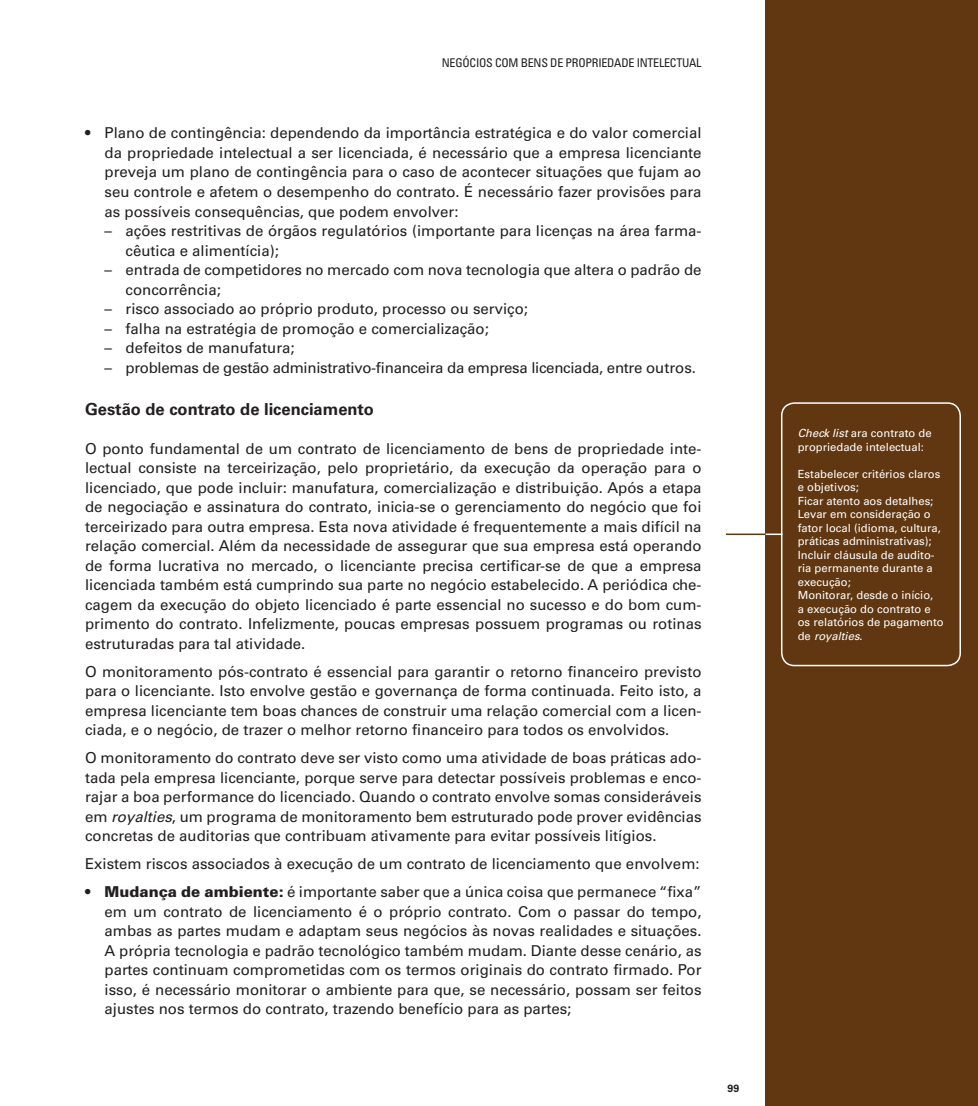
<style>
.page{position:relative;width:978px;height:1106px;background:#fff}
.page>*{position:absolute;margin:0;border:0;box-sizing:border-box;transform-origin:0 0}
.t1{font:700 16.5px "Univers LT Std";color:#231f20}
.t2{font:15px/19.5px "Univers LT Std";color:#231f20;text-align:justify}
.t3{font:15px "Univers LT Std";letter-spacing:-.02em;color:#231f20}
.t4{font:condensed 12px "Univers LT Std";letter-spacing:-.02em;color:#231f20}
.t5{font:11.25px/13.5px "Univers LT Std";color:#fff}
.t6{font:700 10.5px "Univers LT Std";color:#231f20}
.s1{font-style:italic}
.s2{font-weight:900}
</style>
<div class="page">
<div style="left:765px;top:0;width:213px;height:1106px;background:#603711"></div>
<div style="left:781px;top:402px;width:180px;height:264px;border:2px solid #fff;border-radius:13px"></div>
<hr style="left:726px;top:533px;width:40px;height:2px;background:#603711">
<svg style="left:766px;top:533px;width:16px;height:2px"></svg>
<p class="t4" style="left:442px;top:55px;width:261px">NEGÓCIOS COM BENS DE PROPRIEDADE INTELECTUAL</p>
<p class="t2" style="left:105px;top:123px;width:599px;text-indent:-19px">• Plano de contingência: dependendo da importância estratégica e do valor comercial da propriedade intelectual a ser licenciada, é necessário que a empresa licenciante preveja um plano de contingência para o caso de acontecer situações que fujam ao seu controle e afetem o desempenho do contrato. É necessário fazer provisões para as possíveis consequências, que podem envolver:</p>
<p class="t2" style="left:126px;top:221px;width:578px;text-indent:-21px">– ações restritivas de órgãos regulatórios (importante para licenças na área farma&shy;cêutica e alimentícia);</p>
<p class="t2" style="left:126px;top:260px;width:578px;text-indent:-21px">– entrada de competidores no mercado com nova tecnologia que altera o padrão de concorrência;</p>
<p class="t2" style="left:105px;top:299px;width:425px">– risco associado ao próprio produto, processo ou serviço;</p>
<p class="t2" style="left:105px;top:318px;width:386px">– falha na estratégia de promoção e comercialização;</p>
<p class="t2" style="left:105px;top:338px;width:192px">– defeitos de manufatura;</p>
<p class="t3" style="left:105px;top:358px;width:593px">– problemas de gestão administrativo-financeira da empresa licenciada, entre outros.</p>
<p class="t1" style="left:85px;top:399px;width:290px">Gestão de contrato de licenciamento</p>
<p class="t2" style="left:85px;top:438px;width:618px">O ponto fundamental de um contrato de licenciamento de bens de propriedade inte&shy;lectual consiste na terceirização, pelo proprietário, da execução da operação para o licenciado, que pode incluir: manufatura, comercialização e distribuição. Após a etapa de negociação e assinatura do contrato, inicia-se o gerenciamento do negócio que foi terceirizado para outra empresa. Esta nova atividade é frequentemente a mais difícil na relação comercial. Além da necessidade de assegurar que sua empresa está operando de forma lucrativa no mercado, o licenciante precisa certificar-se de que a empresa licenciada também está cumprindo sua parte no negócio estabelecido. A periódica che&shy;cagem da execução do objeto licenciado é parte essencial no sucesso e do bom cum&shy;primento do contrato. Infelizmente, poucas empresas possuem programas ou rotinas estruturadas para tal atividade.</p>
<p class="t2" style="left:85px;top:661px;width:618px">O monitoramento pós-contrato é essencial para garantir o retorno financeiro previsto para o licenciante. Isto envolve gestão e governança de forma continuada. Feito isto, a empresa licenciante tem boas chances de construir uma relação comercial com a licen&shy;ciada, e o negócio, de trazer o melhor retorno financeiro para todos os envolvidos.</p>
<p class="t2" style="left:85px;top:748px;width:618px">O monitoramento do contrato deve ser visto como uma atividade de boas práticas ado&shy;tada pela empresa licenciante, porque serve para detectar possíveis problemas e enco&shy;rajar a boa performance do licenciado. Quando o contrato envolve somas consideráveis em <span class="s1">royalties</span>, um programa de monitoramento bem estruturado pode prover evidências concretas de auditorias que contribuam ativamente para evitar possíveis litígios.</p>
<p class="t2" style="left:85px;top:854px;width:616px">Existem riscos associados à execução de um contrato de licenciamento que envolvem:</p>
<p class="t2" style="left:105px;top:882px;width:599px;text-indent:-20px">• <span class="s2">Mudança de ambiente:</span> é importante saber que a única coisa que permanece “fixa” em um contrato de licenciamento é o próprio contrato. Com o passar do tempo, ambas as partes mudam e adaptam seus negócios às novas realidades e situações.<br>A própria tecnologia e padrão tecnológico também mudam. Diante desse cenário, as partes continuam comprometidas com os termos originais do contrato firmado. Por isso, é necessário monitorar o ambiente para que, se necessário, possam ser feitos ajustes nos termos do contrato, trazendo benefício para as partes;</p>
<p class="t6" style="left:728px;top:1081px;width:13px">99</p>
<p class="t5" style="left:798px;top:426px;width:135px"><span class="s1">Check list</span> ara contrato de propriedade intelectual:</p>
<p class="t5" style="left:798px;top:467px;width:148px">Estabelecer critérios claros e objetivos;<br>Ficar atento aos detalhes;<br>Levar em consideração o fator local (idioma, cultura, práticas administrativas);<br>Incluir cláusula de audito&shy;ria permanente durante a execução;<br>Monitorar, desde o início,<br>a execução do contrato e os relatórios de pagamento de <span class="s1">royalties</span>.</p>
</div>
